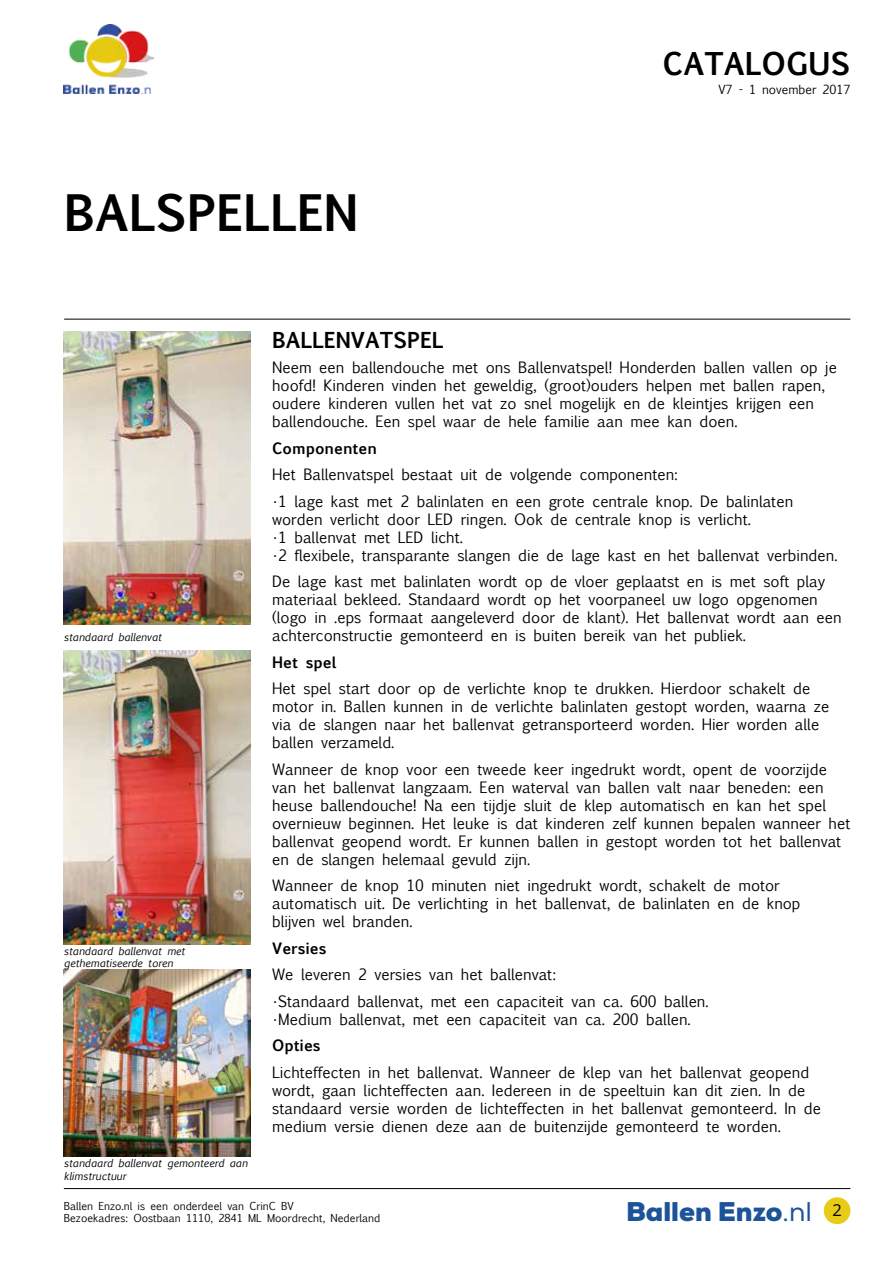
<style>
.page{position:relative;width:893px;height:1263px;background:#fff}
.page>*{position:absolute;margin:0;border:0;box-sizing:border-box;transform-origin:0 0}
.t1{font:700 48px "Euphemia UCAS";color:#000}
.t2{font:700 30px "Euphemia UCAS";color:#000}
.t3{font:900 27px "Nexa";color:#1c5399}
.t4{font:700 21px "Euphemia UCAS";color:#000}
.t5{font:16.5px "Open Sans";color:#000}
.t6{font:15px/18px "Euphemia UCAS";color:#000}
.t7{font:700 15px "Euphemia UCAS";color:#000}
.t8{font:12px "Euphemia UCAS";color:#000}
.t9{font:italic 10.5px/12.6px "Euphemia UCAS";color:#000}
.t10{font:10.5px/12.6px "Euphemia UCAS";color:#000}
.s1{font-weight:400}
</style>
<div class="page">
<hr style="left:64px;top:1188px;width:786px;height:1px;background:#000">
<div style="left:824px;top:1197px;width:26px;height:27px;background:#e7cb14;border-radius:50%"></div>
<img style="left:64px;top:25px;width:89px;height:69px">
<hr style="left:64px;top:319px;width:786px;height:1px;background:#000">
<img style="left:64px;top:969px;width:187px;height:188px">
<img style="left:64px;top:332px;width:187px;height:292px">
<img style="left:64px;top:650px;width:187px;height:294px">
<h1 class="t1" style="left:64px;top:177px;width:296px">BALSPELLEN</h1>
<h2 class="t2" style="left:662px;top:42px;width:189px">CATALOGUS</h2>
<p class="t8" style="left:718px;top:80px;width:134px">V7 - 1 november 2017</p>
<p class="t9" style="left:64px;top:631px;width:99px">standaard ballenvat</p>
<p class="t9" style="left:64px;top:944px;width:123px">standaard ballenvat met gethematiseerde toren</p>
<p class="t9" style="left:64px;top:1157px;width:185px">standaard ballenvat gemonteerd aan klimstructuur</p>
<h3 class="t4" style="left:272px;top:324px;width:173px">BALLENVATSPEL</h3>
<p class="t6" style="left:272px;top:359px;width:566px">Neem een ballendouche met ons Ballenvatspel! Honderden ballen vallen op je hoofd! Kinderen vinden het geweldig, (groot)ouders helpen met ballen rapen, oudere kinderen vullen het vat zo snel mogelijk en de kleintjes krijgen een ballendouche. Een spel waar de hele familie aan mee kan doen.</p>
<p class="t7" style="left:272px;top:437px;width:106px">Componenten</p>
<p class="t6" style="left:272px;top:466px;width:407px">Het Ballenvatspel bestaat uit de volgende componenten:</p>
<p class="t6" style="left:272px;top:492px;width:523px">•1 lage kast met 2 balinlaten en een grote centrale knop. De balinlaten worden verlicht door LED ringen. Ook de centrale knop is verlicht.</p>
<p class="t6" style="left:272px;top:528px;width:192px">•1 ballenvat met LED licht.</p>
<p class="t6" style="left:272px;top:542px;width:567px;line-height:26.5px">•2 flexibele, transparante slangen die de lage kast en het ballenvat verbinden.<br>De lage kast met balinlaten wordt op de vloer geplaatst en is met soft play</p>
<p class="t6" style="left:272px;top:591px;width:571px">materiaal bekleed. Standaard wordt op het voorpaneel uw logo opgenomen (logo in .eps formaat aangeleverd door de klant). Het ballenvat wordt aan een achterconstructie gemonteerd en is buiten bereik van het publiek.</p>
<p class="t7" style="left:272px;top:651px;width:66px">Het spel</p>
<p class="t6" style="left:272px;top:680px;width:559px">Het spel start door op de verlichte knop te drukken. Hierdoor schakelt de motor in. Ballen kunnen in de verlichte balinlaten gestopt worden, waarna ze via de slangen naar het ballenvat getransporteerd worden. Hier worden alle ballen verzameld.</p>
<p class="t6" style="left:272px;top:760px;width:580px">Wanneer de knop voor een tweede keer ingedrukt wordt, opent de voorzijde van het ballenvat langzaam. Een waterval van ballen valt naar beneden: een heuse ballendouche! Na een tijdje sluit de klep automatisch en kan het spel overnieuw beginnen. Het leuke is dat kinderen zelf kunnen bepalen wanneer het ballenvat geopend wordt. Er kunnen ballen in gestopt worden tot het ballenvat en de slangen helemaal gevuld zijn.</p>
<p class="t6" style="left:272px;top:877px;width:530px">Wanneer de knop 10 minuten niet ingedrukt wordt, schakelt de motor automatisch uit. De verlichting in het ballenvat, de balinlaten en de knop blijven wel branden.</p>
<p class="t7" style="left:272px;top:937px;width:56px">Versies</p>
<p class="t6" style="left:272px;top:966px;width:285px">We leveren 2 versies van het ballenvat:</p>
<p class="t6" style="left:272px;top:992px;width:438px">•Standaard ballenvat, met een capaciteit van ca. 600 ballen.</p>
<p class="t6" style="left:272px;top:1010px;width:420px">•Medium ballenvat, met een capaciteit van ca. 200 ballen.</p>
<p class="t7" style="left:272px;top:1034px;width:50px">Opties</p>
<p class="t6" style="left:272px;top:1063px;width:550px">Lichteffecten in het ballenvat. Wanneer de klep van het ballenvat geopend wordt, gaan lichteffecten aan. Iedereen in de speeltuin kan dit zien. In de standaard versie worden de lichteffecten in het ballenvat gemonteerd. In de medium versie dienen deze aan de buitenzijde gemonteerd te worden.</p>
<p class="t10" style="left:64px;top:1199px;width:318px">Ballen Enzo.nl is een onderdeel van CrinC BV<br>Bezoekadres: Oostbaan 1110, 2841 ML Moordrecht, Nederland</p>
<h3 class="t3" style="left:626px;top:1194px;width:187px">Ballen Enzo<span class="s1">.nl</span></h3>
<p class="t5" style="left:832px;top:1199px;width:11px">2</p>
</div>
